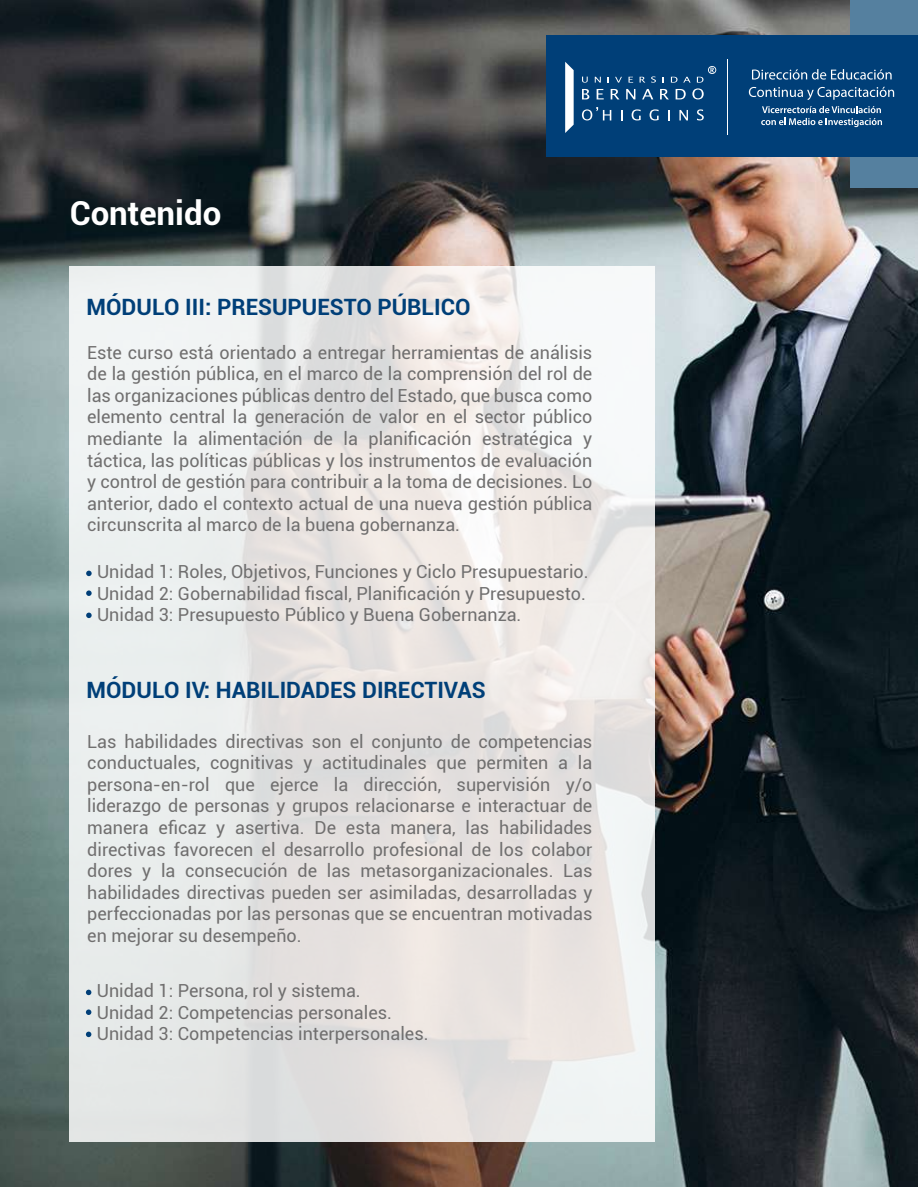
<style>
.page{position:relative;width:918px;height:1188px;background:#fff}
.page>*{position:absolute;margin:0;border:0;box-sizing:border-box;transform-origin:0 0}
.t1{font:700 33px "Roboto";color:#fff}
.t2{font:700 22.5px "Roboto";color:#003f78}
.t3{font:18px/21.6px "Roboto";color:#706f6f}
</style>
<div class="page">
<img style="left:0;top:0;width:918px;height:1187px">
<div style="left:851px;top:0;width:67px;height:188px;background:#55809f"></div>
<div style="left:546px;top:35px;width:372px;height:122px;background:#003f78"></div>
<svg style="left:565px;top:62px;width:9px;height:71px"></svg>
<svg style="left:582px;top:89px;width:7px;height:10px"></svg>
<svg style="left:621px;top:110px;width:2px;height:10px"></svg>
<svg style="left:632px;top:109px;width:9px;height:11px"></svg>
<svg style="left:650px;top:109px;width:9px;height:11px"></svg>
<svg style="left:668px;top:110px;width:2px;height:10px"></svg>
<svg style="left:679px;top:110px;width:9px;height:10px"></svg>
<svg style="left:697px;top:109px;width:7px;height:11px"></svg>
<svg style="left:582px;top:107px;width:29px;height:13px"></svg>
<svg style="left:582px;top:77px;width:6px;height:6px"></svg>
<svg style="left:595px;top:66px;width:121px;height:33px"></svg>
<hr style="left:727px;top:59px;width:1px;height:76px;background:#fff">
<svg style="left:752px;top:69px;width:140px;height:11px"></svg>
<svg style="left:749px;top:87px;width:145px;height:13px"></svg>
<svg style="left:761px;top:106px;width:121px;height:21px"></svg>
<svg style="left:70px;top:267px;width:585px;height:875px"></svg>
<svg style="left:86px;top:571px;width:6px;height:5px"></svg>
<svg style="left:86px;top:590px;width:6px;height:6px"></svg>
<svg style="left:86px;top:613px;width:6px;height:5px"></svg>
<svg style="left:86px;top:990px;width:5px;height:5px"></svg>
<svg style="left:86px;top:1010px;width:5px;height:5px"></svg>
<svg style="left:86px;top:1032px;width:5px;height:5px"></svg>
<h1 class="t1" style="left:70px;top:190px;width:153px">Contenido</h1>
<p class="t2" style="left:87px;top:291px;width:385px">MÓDULO III: PRESUPUESTO PÚBLICO</p>
<p class="t3" style="left:87px;top:341px;width:507px;text-align:justify">Este curso está orientado a entregar herramientas de análisis de la gestión pública, en el marco de la comprensión del rol de las organizaciones públicas dentro del Estado, que busca como elemento central la generación de valor en el sector público mediante la alimentación de la planificación estratégica y táctica, las políticas públicas y los instrumentos de evaluación y control de gestión para contribuir a la toma de decisiones. Lo anterior, dado el contexto actual de una nueva gestión pública circunscrita al marco de la buena gobernanza.</p>
<p class="t3" style="left:97px;top:560px;width:493px">Unidad 1: Roles, Objetivos, Funciones y Ciclo Presupuestario.<br>Unidad 2: Gobernabilidad fiscal, Planificación y Presupuesto.<br>Unidad 3: Presupuesto Público y Buena Gobernanza.</p>
<p class="t2" style="left:87px;top:674px;width:401px">MÓDULO IV: HABILIDADES DIRECTIVAS</p>
<p class="t3" style="left:87px;top:730px;width:507px;text-align:justify">Las habilidades directivas son el conjunto de competencias conductuales, cognitivas y actitudinales que permiten a la persona-en-rol que ejerce la dirección, supervisión y/o liderazgo de personas y grupos relacionarse e interactuar de manera eficaz y asertiva. De esta manera, las habilidades directivas favorecen el desarrollo profesional de los colabor dores y la consecución de las metasorganizacionales. Las habilidades directivas pueden ser asimiladas, desarrolladas y perfeccionadas por las personas que se encuentran motivadas en mejorar su desempeño.</p>
<p class="t3" style="left:97px;top:979px;width:333px">Unidad 1: Persona, rol y sistema.<br>Unidad 2: Competencias personales.<br>Unidad 3: Competencias interpersonales.</p>
</div>
